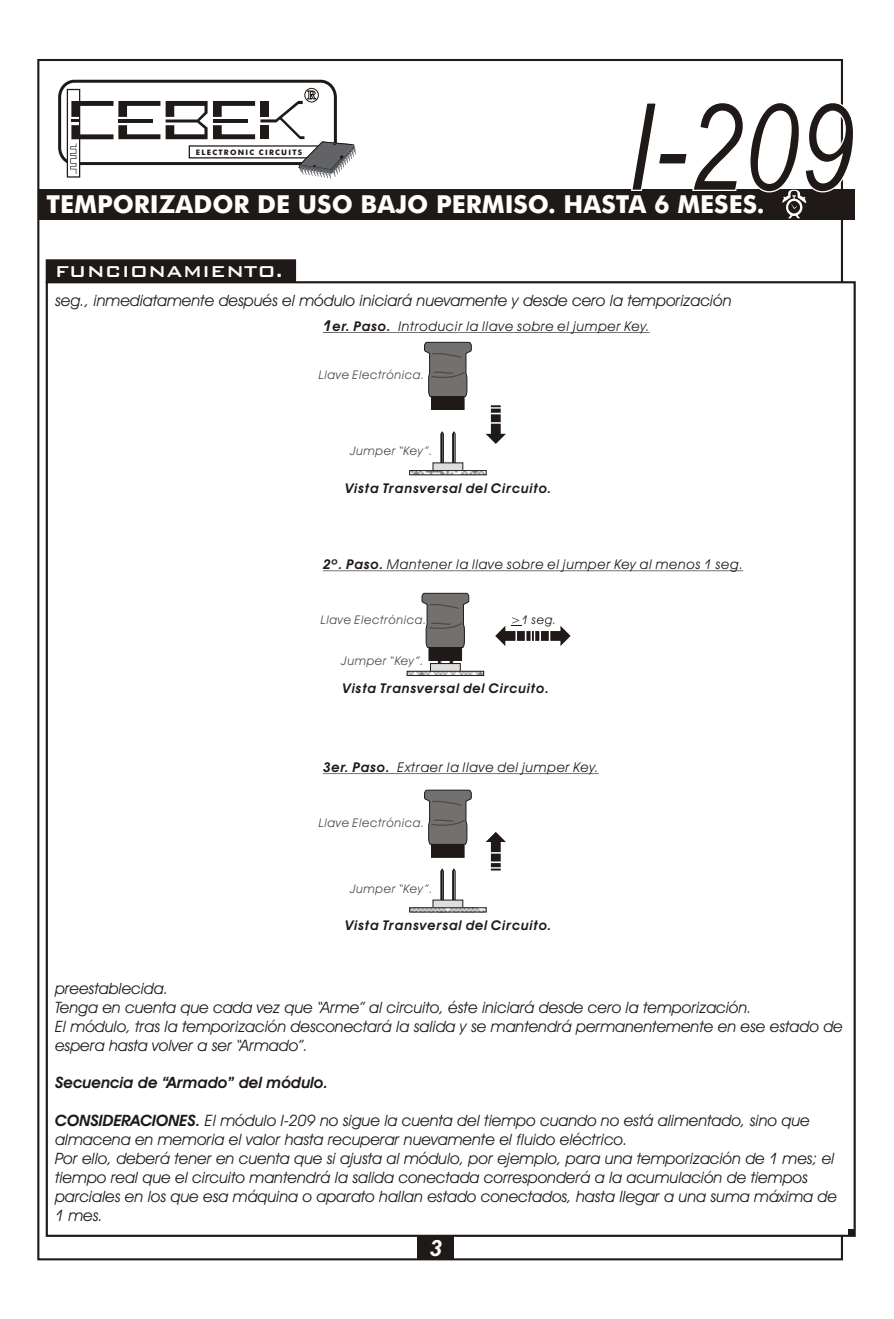
<style>
.page{position:relative;width:894px;height:1319px;background:#fff}
.page>*{position:absolute;margin:0;border:0;box-sizing:border-box;transform-origin:0 0}
.t1{font:italic 122.1px "Arial Narrow";color:#1f1a17}
.t2{font:700 24.75px "Futura Md BT";color:#fff}
.t3{font:italic 700 22.5px "Arial";color:#fff}
.t4{font:21px "Bank Gothic Md BT";color:#fff}
.t5{font:italic 15.75px/18.9px "Avant Garde Bk BT";color:#1f1a17}
.t6{font:italic 700 15.75px "Avant Garde Bk BT";color:#1f1a17}
.t7{font:italic 13.5px "Avant Garde Bk BT";letter-spacing:.055em;color:#1f1a17}
.t8{font:italic 700 13.5px "Avant Garde Bk BT";letter-spacing:.06em;color:#1f1a17}
.t9{font:italic 12px "Avant Garde Bk BT";letter-spacing:.055em;color:#4d4a47}
.t10{font:italic 12px "Avant Garde Bk BT";color:#1f1a17}
.t11{font:700 7.5px "Futura Md BT";letter-spacing:.175em;color:#1f1a17}
.s1{font-weight:700;font-size:15px}
.s2{font-weight:700}
</style>
<div class="page">
<hr style="left:38px;top:59px;width:804px;height:2px;background:#1f1a17">
<hr style="left:841px;top:60px;width:2px;height:1199px;background:#1f1a17">
<hr style="left:38px;top:1258px;width:804px;height:2px;background:#1f1a17">
<hr style="left:37px;top:60px;width:2px;height:1199px;background:#1f1a17">
<svg style="left:58px;top:80px;width:298px;height:98px"></svg>
<div style="left:38px;top:188px;width:817px;height:31px;background:#1f1a17"></div>
<div style="left:46px;top:259px;width:250px;height:24px;background:#1f1a17;border:2px solid #1f1a17"></div>
<div style="left:46px;top:281px;width:810px;height:955px;background:#fff;border:2px solid #1f1a17"></div>
<svg style="left:849px;top:1229px;width:6px;height:6px"></svg>
<div style="left:418px;top:1235px;width:36px;height:24px;background:#1f1a17"></div>
<svg style="left:782px;top:190px;width:25px;height:28px"></svg>
<hr style="left:333px;top:332px;width:58px;height:1px;background:#1f1a17">
<hr style="left:391px;top:332px;width:259px;height:1px;background:#1f1a17">
<svg style="left:424px;top:342px;width:48px;height:68px"></svg>
<svg style="left:440px;top:431px;width:4px;height:31px"></svg>
<svg style="left:452px;top:431px;width:4px;height:31px"></svg>
<div style="left:433px;top:462px;width:30px;height:10px;background:#dedede"></div>
<svg style="left:409px;top:470px;width:78px;height:5px"></svg>
<svg style="left:486px;top:405px;width:20px;height:39px"></svg>
<hr style="left:323px;top:773px;width:67px;height:1px;background:#1f1a17">
<hr style="left:390px;top:773px;width:209px;height:1px;background:#1f1a17">
<svg style="left:424px;top:789px;width:48px;height:69px"></svg>
<svg style="left:440px;top:868px;width:4px;height:31px"></svg>
<svg style="left:452px;top:868px;width:4px;height:31px"></svg>
<div style="left:433px;top:899px;width:30px;height:10px;background:#dedede"></div>
<svg style="left:409px;top:907px;width:78px;height:5px"></svg>
<svg style="left:486px;top:832px;width:20px;height:38px"></svg>
<hr style="left:323px;top:570px;width:60px;height:1px;background:#1f1a17">
<hr style="left:383px;top:570px;width:360px;height:1px;background:#1f1a17">
<svg style="left:430px;top:664px;width:31px;height:7px"></svg>
<svg style="left:407px;top:671px;width:77px;height:5px"></svg>
<svg style="left:495px;top:625px;width:76px;height:21px"></svg>
<svg style="left:422px;top:593px;width:47px;height:71px"></svg>
<p class="t11" style="left:196px;top:149px;width:108px">ELECTRONIC CIRCUITS</p>
<h1 class="t1" style="left:626px;top:101px;width:230px">I-209</h1>
<h2 class="t2" style="left:46px;top:194px;width:720px">TEMPORIZADOR DE USO BAJO PERMISO. HASTA 6 MESES.</h2>
<h3 class="t4" style="left:55px;top:261px;width:229px">FUNCIONAMIENTO.</h3>
<p class="t5" style="left:55px;top:292px;width:678px">seg., inmediatamente después el módulo iniciará nuevamente y desde cero la temporización</p>
<p class="t7" style="left:323px;top:320px;width:328px"><span class="s1">1</span><span class="s2">er. Paso.</span> Introducir la llave sobre el jumper Key.</p>
<p class="t9" style="left:319px;top:370px;width:107px">Llave Electrónica.</p>
<p class="t9" style="left:350px;top:446px;width:84px">Jumper “Key”.</p>
<p class="t8" style="left:345px;top:482px;width:208px">Vista Transversal del Circuito.</p>
<p class="t7" style="left:323px;top:559px;width:422px"><span class="s2">2º. Paso.</span> Mantener la llave sobre el jumper Key al menos 1 seg.</p>
<p class="t9" style="left:321px;top:615px;width:107px">Llave Electrónica.</p>
<p class="t9" style="left:342px;top:655px;width:84px">Jumper “Key”.</p>
<p class="t10" style="left:511px;top:615px;width:47px">&gt;1 seg.</p>
<p class="t8" style="left:343px;top:683px;width:208px">Vista Transversal del Circuito.</p>
<p class="t7" style="left:323px;top:762px;width:277px"><span class="s2">3er. Paso.</span> Extraer la llave del jumper Key.</p>
<p class="t9" style="left:319px;top:818px;width:107px">Llave Electrónica.</p>
<p class="t9" style="left:350px;top:883px;width:84px">Jumper “Key”.</p>
<p class="t8" style="left:345px;top:919px;width:208px">Vista Transversal del Circuito.</p>
<p class="t5" style="left:55px;top:980px;width:789px">preestablecida.<br>Tenga en cuenta que cada vez que “Arme” al circuito, éste iniciará desde cero la temporización.<br>El módulo, tras la temporización desconectará la salida y se mantendrá permanentemente en ese estado de espera hasta volver a ser “Armado”.</p>
<p class="t6" style="left:55px;top:1076px;width:274px">Secuencia de “Armado” del módulo.</p>
<p class="t5" style="left:55px;top:1112px;width:783px"><span class="s2">CONSIDERACIONES.</span> El módulo I-209 no sigue la cuenta del tiempo cuando no está alimentado, sino que almacena en memoria el valor hasta recuperar nuevamente el fluido eléctrico.<br>Por ello, deberá tener en cuenta que si ajusta al módulo, por ejemplo, para una temporización de 1 mes; el tiempo real que el circuito mantendrá la salida conectada corresponderá a la acumulación de tiempos parciales en los que esa máquina o aparato hallan estado conectados, hasta llegar a una suma máxima de 1 mes.</p>
<h3 class="t3" style="left:429px;top:1239px;width:14px">3</h3>
</div>
